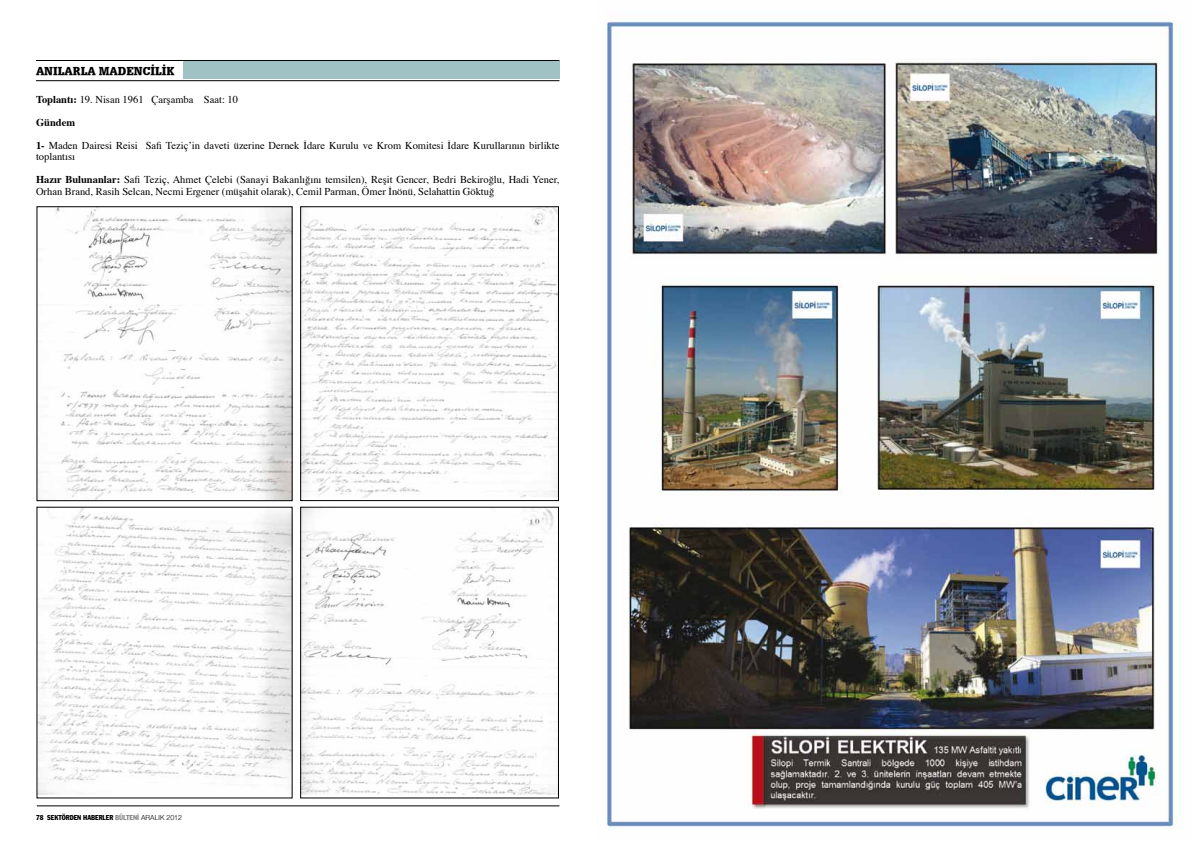
<style>
.page{position:relative;width:1191px;height:842px;background:#fff}
.page>*{position:absolute;margin:0;border:0;box-sizing:border-box;transform-origin:0 0}
.t1{font:12px "URW Egyptienne T Ext Nar X Bold";color:#000}
.t2{font:10.5px/23px "Times";color:#000}
.t3{font:condensed 7px "Franklin Gothic Std";color:#000}
.s1{font-weight:700}
.s2{color:#87888a}
.s3{font-family:"Helvetica Neue";font-weight:300;font-stretch:normal}
</style>
<div class="page">
<hr style="left:37px;top:806px;width:522px;height:1px;background:#000">
<hr style="left:36px;top:60px;width:523px;height:1px;background:#000">
<hr style="left:36px;top:81px;width:523px;height:1px;background:#000">
<div style="left:183px;top:62px;width:376px;height:17px;background:#a0c2c5"></div>
<img style="left:39px;top:209px;width:251px;height:290px">
<img style="left:302px;top:209px;width:254px;height:289px">
<div style="left:300px;top:207px;width:258px;height:294px;border:1px solid #000"></div>
<img style="left:39px;top:509px;width:251px;height:285px">
<img style="left:302px;top:509px;width:254px;height:285px">
<img style="left:606px;top:21px;width:571px;height:809px">
<p class="t1" style="left:36px;top:63px;width:140px">ANILARLA MADENCİLİK</p>
<p class="t2" style="left:36px;top:88px;width:525px"><span class="s1">Toplantı:</span> 19. Nisan 1961 Çarşamba Saat: 10<br><span class="s1">Gündem<br>1-</span> Maden Dairesi Reisi Safi Teziç’in daveti üzerine Dernek İdare Kurulu ve Krom Komitesi İdare Kurullarının birlikte</p>
<p class="t2" style="left:36px;top:146px;width:525px">toplantısı<br><span class="s1">Hazır Bulunanlar:</span> Safi Teziç, Ahmet Çelebi (Sanayi Bakanlığını temsilen), Reşit Gencer, Bedri Bekiroğlu, Hadi Yener,</p>
<p class="t2" style="left:36px;top:180px;width:460px">Orhan Brand, Rasih Selcan, Necmi Ergener (müşahit olarak), Cemil Parman, Ömer İnönü, Selahattin Göktuğ</p>
<p class="t3" style="left:36px;top:813px;width:147px">78 SEKTÖRDEN HABERLER <span class="s2">BÜLTENİ</span> <span class="s3">ARALIK 2012</span></p>
</div>
